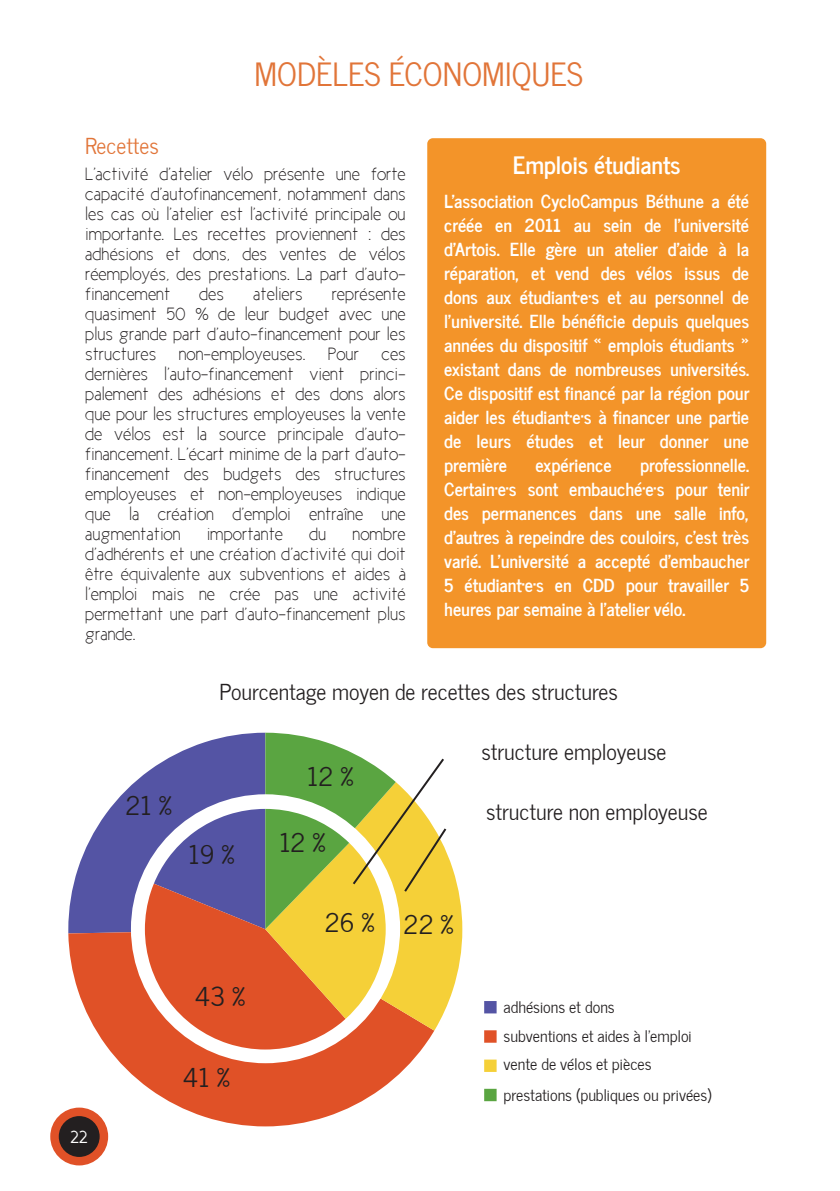
<style>
.page{position:relative;width:840px;height:1191px;background:#fff}
.page>*{position:absolute;margin:0;border:0;box-sizing:border-box;transform-origin:0 0}
.t1{font:32px "News Cycle";color:#e17539}
.t2{font:26px "News Cycle";color:#231f20}
.t3{font:24px "News Cycle";color:#fff}
.t4{font:22px "News Cycle";letter-spacing:.005em;color:#231f20}
.t5{font:22px "News Cycle";letter-spacing:.005em;color:#e17539}
.t6{font:18px/20px "New Cicle Fina";letter-spacing:.005em;color:#231f20;text-align:justify}
.t7{font:18px/24px "News Cycle";color:#fff;text-align:justify}
.t8{font:18px "New Cicle Gordita";color:#fff}
.t9{font:16px/28.6px "News Cycle";color:#231f20}
</style>
<div class="page">
<div style="left:50px;top:1107px;width:58px;height:58px;background:#e05127;border-radius:50%"></div>
<div style="left:59px;top:1116px;width:41px;height:41px;background:#231f20;border-radius:50%"></div>
<svg style="left:68px;top:1049px;width:354px;height:77px;fill:#e05127"></svg>
<svg style="left:448px;top:856px;width:14px;height:147px;fill:#f5d038"></svg>
<svg style="left:484px;top:1001px;width:12px;height:12px"></svg>
<svg style="left:484px;top:1030px;width:12px;height:12px"></svg>
<svg style="left:484px;top:1059px;width:12px;height:13px"></svg>
<svg style="left:484px;top:1088px;width:12px;height:13px"></svg>
<svg style="left:68px;top:732px;width:380px;height:317px"></svg>
<div style="left:427px;top:138px;width:338px;height:510px;background:#f39429;border-radius:6px"></div>
<h1 class="t1" style="left:254px;top:46px;width:330px">MODÈLES ÉCONOMIQUES</h1>
<p class="t5" style="left:85px;top:127px;width:75px">Recettes</p>
<p class="t6" style="left:85px;top:166px;width:322px">L'activité d'atelier vélo présente une forte capacité d'autofinancement, notamment dans les cas où l'atelier est l'activité principale ou importante. Les recettes proviennent : des adhésions et dons, des ventes de vélos réemployés, des prestations. La part d’auto&shy;financement</p>
<p class="t6" style="left:199px;top:286px;width:26px">des</p>
<p class="t6" style="left:253px;top:286px;width:51px">ateliers</p>
<p class="t6" style="left:85px;top:286px;width:322px;text-indent:246px">représente quasiment 50 % de leur budget avec une plus grande part d’auto-financement pour les structures non-employeuses. Pour ces dernières l’auto-financement vient princi&shy;palement des adhésions et des dons alors que pour les structures employeuses la vente de vélos est la source principale d’auto&shy;financement. L’écart minime de la part d’auto&shy;financement des budgets des structures employeuses et non-employeuses indique que la création d’emploi entraîne une augmentation</p>
<p class="t6" style="left:85px;top:526px;width:322px;text-indent:267px">nombre d’adhérents et une création d’activité qui doit être équivalente aux subventions et aides à l’emploi mais ne crée pas une activité permettant une part d’auto-financement plus grande.</p>
<p class="t6" style="left:206px;top:526px;width:78px">importante</p>
<p class="t6" style="left:309px;top:526px;width:19px">du</p>
<h3 class="t3" style="left:512px;top:144px;width:169px">Emplois étudiants</h3>
<p class="t7" style="left:444px;top:188px;width:306px">L’association CycloCampus Béthune a été créée en 2011 au sein de l’université d’Artois. Elle gère un atelier d’aide à la réparation, et vend des vélos issus de dons aux étudiant·e·s et au personnel de l’université. Elle bénéficie depuis quelques années du dispositif « emplois étudiants » existant dans de nombreuses universités.<br>Ce dispositif est financé par la région pour aider les étudiant·e·s à financer une partie de leurs études et leur donner une première</p>
<p class="t7" style="left:535px;top:452px;width:78px">expérience</p>
<p class="t7" style="left:444px;top:452px;width:306px;text-indent:196px">professionnelle.<br>Certain·e·s sont embauché·e·s pour tenir des permanences dans une salle info, d'autres à repeindre des couloirs, c'est très varié. L’université a accepté d’embaucher 5 étudiant·e·s en CDD pour travailler 5 heures par semaine à l’atelier vélo.</p>
<p class="t8" style="left:71px;top:1131px;width:19px">22</p>
<h2 class="t2" style="left:125px;top:783px;width:48px">21 %</h2>
<p class="t4" style="left:219px;top:673px;width:399px">Pourcentage moyen de recettes des structures</p>
<p class="t4" style="left:481px;top:733px;width:186px">structure employeuse</p>
<p class="t4" style="left:485px;top:793px;width:223px">structure non employeuse</p>
<h2 class="t2" style="left:307px;top:754px;width:48px">12 %</h2>
<h2 class="t2" style="left:188px;top:831px;width:48px">19 %</h2>
<h2 class="t2" style="left:279px;top:820px;width:48px">12 %</h2>
<h2 class="t2" style="left:324px;top:900px;width:52px">26 %</h2>
<h2 class="t2" style="left:403px;top:902px;width:52px">22 %</h2>
<h2 class="t2" style="left:194px;top:973px;width:53px">43 %</h2>
<h2 class="t2" style="left:182px;top:1055px;width:49px">41 %</h2>
<p class="t9" style="left:503px;top:991px;width:190px">adhésions et dons subventions et aides à l'emploi vente de vélos et pièces</p>
<p class="t9" style="left:503px;top:1079px;width:209px">prestations (publiques ou privées)</p>
</div>
